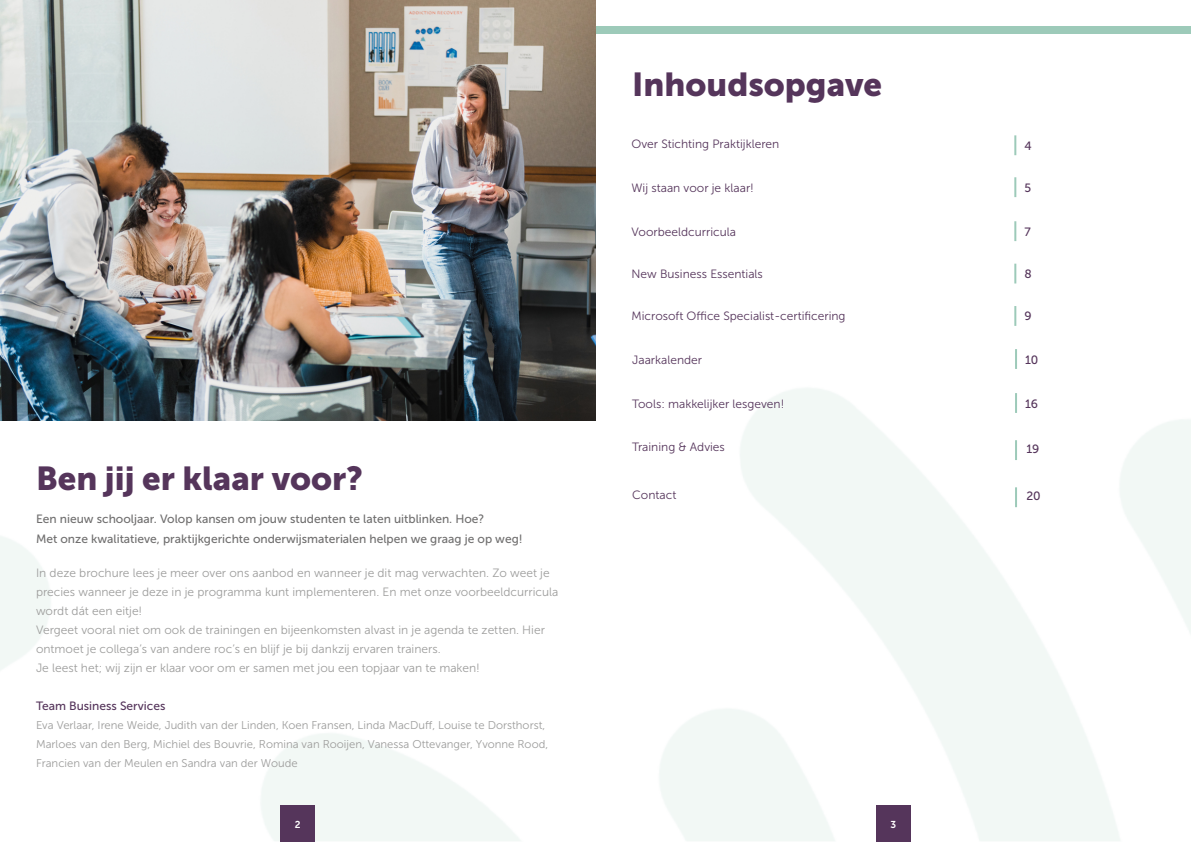
<style>
.page{position:relative;width:1191px;height:842px;background:#fff}
.page>*{position:absolute;margin:0;border:0;box-sizing:border-box;transform-origin:0 0}
.t1{font:33px "Museo Sans 900";color:#55355b}
.t2{font:12px/19px "Museo Sans 300";color:#9d9d9c}
.t3{font:12px "Museo Sans 300";color:#55355b}
.t4{font:12px/20px "Museo Sans 500";color:#706f6f}
.t5{font:12px "Museo Sans 500";color:#55355b}
.t6{font:11.3px/19px "Museo Sans 300";color:#9d9d9c}
.t7{font:10px "Museo Sans 700";color:#fff}
</style>
<div class="page">
<img style="left:0;top:0;width:1191px;height:841px">
<img style="left:0;top:0;width:595px;height:421px">
<hr style="left:1014px;top:135px;width:2px;height:20px;background:#9dcab9">
<hr style="left:1014px;top:177px;width:2px;height:20px;background:#9dcab9">
<hr style="left:1014px;top:221px;width:2px;height:20px;background:#9dcab9">
<svg style="left:1014px;top:264px;width:2px;height:19px"></svg>
<hr style="left:1014px;top:306px;width:2px;height:20px;background:#9dcab9">
<hr style="left:1015px;top:349px;width:2px;height:20px;background:#9dcab9">
<hr style="left:1015px;top:393px;width:2px;height:20px;background:#9dcab9">
<hr style="left:1015px;top:440px;width:2px;height:20px;background:#9dcab9">
<div style="left:596px;top:27px;width:595px;height:7px;background:#9dcab9"></div>
<hr style="left:1015px;top:487px;width:2px;height:20px;background:#9dcab9">
<div style="left:281px;top:806px;width:34px;height:36px;background:#55355b"></div>
<div style="left:876px;top:806px;width:34px;height:36px;background:#55355b"></div>
<h1 class="t1" style="left:36px;top:460px;width:328px">Ben jij er klaar voor?</h1>
<p class="t4" style="left:36px;top:509px;width:488px">Een nieuw schooljaar. Volop kansen om jouw studenten te laten uitblinken. Hoe?<br>Met onze kwalitatieve, praktijkgerichte onderwijsmaterialen helpen we graag je op weg!</p>
<p class="t2" style="left:36px;top:563px;width:524px">In deze brochure lees je meer over ons aanbod en wanneer je dit mag verwachten. Zo weet je precies wanneer je deze in je programma kunt implementeren. En met onze voorbeeldcurricula wordt dát een eitje!<br>Vergeet vooral niet om ook de trainingen en bijeenkomsten alvast in je agenda te zetten. Hier ontmoet je collega’s van andere roc’s en blijf je bij dankzij ervaren trainers.<br>Je leest het; wij zijn er klaar voor om er samen met jou een topjaar van te maken!</p>
<p class="t5" style="left:36px;top:699px;width:131px">Team Business Services</p>
<p class="t6" style="left:36px;top:715px;width:513px">Eva Verlaar, Irene Weide, Judith van der Linden, Koen Fransen, Linda MacDuff, Louise te Dorsthorst,<br>Marloes van den Berg, Michiel des Bouvrie, Romina van Rooijen, Vanessa Ottevanger, Yvonne Rood,<br>Francien van der Meulen en Sandra van der Woude</p>
<h1 class="t1" style="left:632px;top:65px;width:251px">Inhoudsopgave</h1>
<p class="t3" style="left:631px;top:137px;width:149px">Over Stichting Praktijkleren</p>
<p class="t5" style="left:1024px;top:139px;width:9px">4</p>
<p class="t3" style="left:631px;top:181px;width:124px">Wij staan voor je klaar!</p>
<p class="t5" style="left:1024px;top:181px;width:8px">5</p>
<p class="t3" style="left:631px;top:225px;width:106px">Voorbeeldcurricula</p>
<p class="t5" style="left:1024px;top:225px;width:8px">7</p>
<p class="t3" style="left:631px;top:267px;width:133px">New Business Essentials</p>
<p class="t5" style="left:1024px;top:267px;width:9px">8</p>
<p class="t3" style="left:631px;top:310px;width:215px">Microsoft Office Specialist-certificering</p>
<p class="t5" style="left:1024px;top:310px;width:9px">9</p>
<p class="t3" style="left:632px;top:353px;width:71px">Jaarkalender</p>
<p class="t5" style="left:1025px;top:353px;width:15px">10</p>
<p class="t3" style="left:632px;top:397px;width:154px">Tools: makkelijker lesgeven!</p>
<p class="t5" style="left:1025px;top:397px;width:15px">16</p>
<p class="t3" style="left:632px;top:441px;width:94px">Training &amp; Advies</p>
<p class="t5" style="left:1026px;top:442px;width:15px">19</p>
<p class="t3" style="left:632px;top:488px;width:46px">Contact</p>
<p class="t5" style="left:1026px;top:489px;width:16px">20</p>
<p class="t7" style="left:295px;top:819px;width:7px">2</p>
<p class="t7" style="left:890px;top:819px;width:7px">3</p>
</div>
